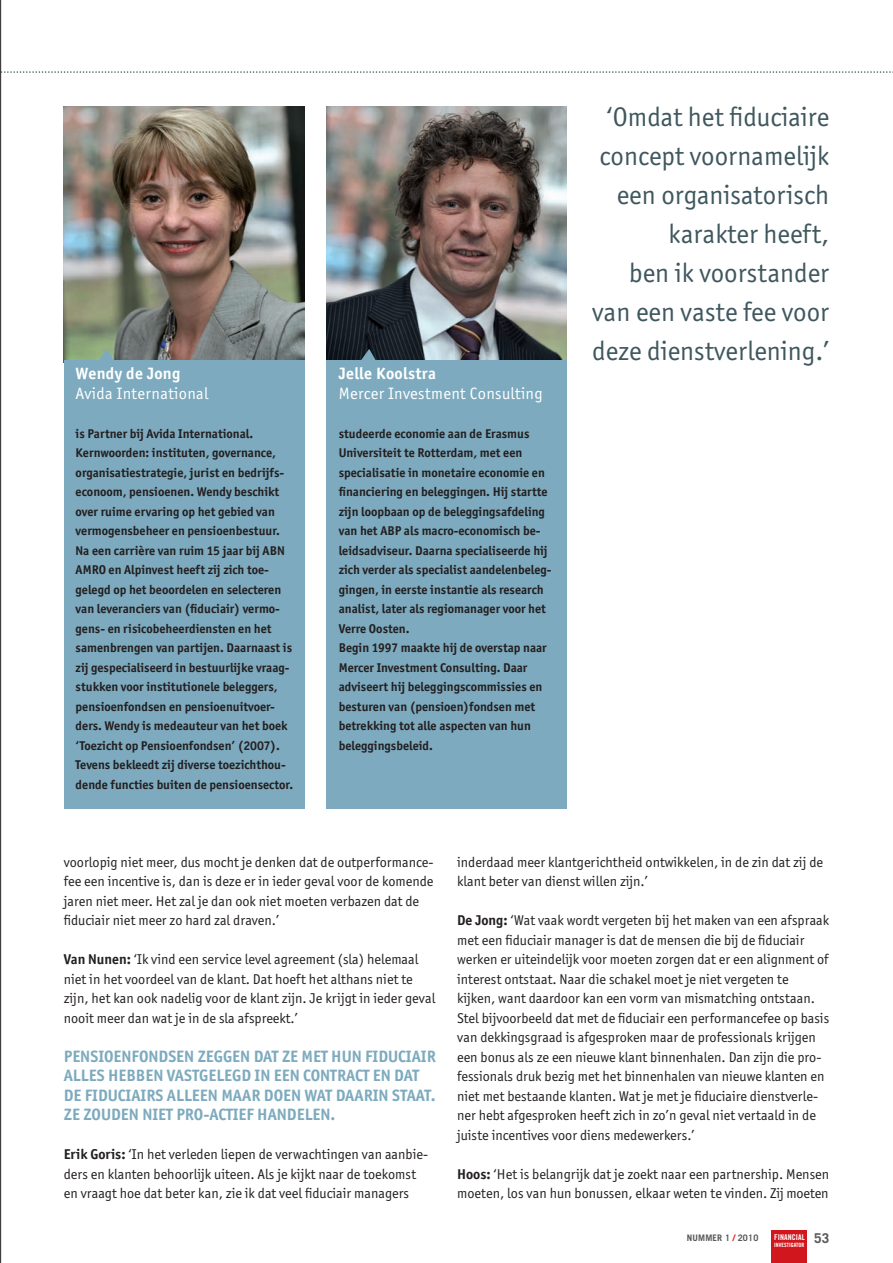
<style>
.page{position:relative;width:893px;height:1263px;background:#fff}
.page>*{position:absolute;margin:0;border:0;box-sizing:border-box;transform-origin:0 0}
.t1{font:27px/39px "Officina Sans ITC Std";color:#3f575e;text-align:right}
.Body_1{font:700 16.5px "Officina Sans ITC Std";color:#7daabe}
.t2{font:16.5px/19.5px "Officina Sans ITC Std";letter-spacing:.02em;color:#fff}
.t3{font:700 16.5px "Officina Sans ITC Std";letter-spacing:.02em;color:#fff}
.Body_1-2{font:14.25px/19.5px "Officina Sans ITC Std";color:#231f20}
.t4{font:700 13.5px "Trade Gothic";color:#57585a}
.Body_1-3{font:700 12.75px/19.5px "Officina Sans ITC Std";color:#231f20}
.t5{font:700 9px "Trade Gothic";letter-spacing:.02em;color:#57585a}
.t6{font:7.95px "Trade Gothic LT Std Bd Cn 20";letter-spacing:.01em;color:#fff}
.t7{font:5.85px "Trade Gothic LT Std Bd Cn 20";letter-spacing:.01em;color:#fff}
.s1{font-weight:700}
.s2{color:#d2161e}
</style>
<div class="page">
<div style="left:772px;top:1230px;width:35px;height:33px;background:#d2161e"></div>
<hr style="left:0;top:0;width:1px;height:1263px;background:#231f20">
<svg style="left:0;top:71px;width:893px;height:2px"></svg>
<img style="left:64px;top:106px;width:241px;height:254px">
<img style="left:326px;top:106px;width:241px;height:254px">
<div style="left:64px;top:360px;width:241px;height:448px;background:#7daabe"></div>
<svg style="left:96px;top:349px;width:20px;height:11px"></svg>
<div style="left:326px;top:360px;width:241px;height:448px;background:#7daabe"></div>
<svg style="left:359px;top:349px;width:19px;height:11px"></svg>
<p class="t2" style="left:76px;top:364px;width:134px"><span class="s1">Wendy de Jong<br></span>Avida International</p>
<p class="t3" style="left:339px;top:363px;width:99px">Jelle Koolstra</p>
<p class="t2" style="left:339px;top:383px;width:205px">Mercer Investment Consulting</p>
<p class="Body_1-3" style="left:76px;top:424px;width:219px">is Partner bij Avida International.<br>Kernwoorden: instituten, governance, organisatiestrategie, jurist en bedrijfs&shy;econoom, pensioenen. Wendy beschikt over ruime ervaring op het gebied van vermogensbeheer en pensioenbestuur.<br>Na een carrière van ruim 15 jaar bij ABN AMRO en Alpinvest heeft zij zich toe&shy;gelegd op het beoordelen en selecteren van leveranciers van (fiduciair) vermo&shy;gens- en risicobeheerdiensten en het samenbrengen van partijen. Daarnaast is zij gespecialiseerd in bestuurlijke vraag&shy;stukken voor institutionele beleggers, pensioenfondsen en pensioenuitvoer&shy;ders. Wendy is medeauteur van het boek ‘Toezicht op Pensioenfondsen’ (2007).<br>Tevens bekleedt zij diverse toezichthou&shy;dende functies buiten de pensioensector.</p>
<p class="Body_1-3" style="left:339px;top:424px;width:214px">studeerde economie aan de Erasmus Universiteit te Rotterdam, met een specialisatie in monetaire economie en financiering en beleggingen. Hij startte zijn loopbaan op de beleggingsafdeling van het ABP als macro-economisch be&shy;leidsadviseur. Daarna specialiseerde hij zich verder als specialist aandelenbeleg&shy;gingen, in eerste instantie als research analist, later als regiomanager voor het Verre Oosten.<br>Begin 1997 maakte hij de overstap naar Mercer Investment Consulting. Daar adviseert hij beleggingscommissies en besturen van (pensioen)fondsen met betrekking tot alle aspecten van hun beleggingsbeleid.</p>
<p class="t1" style="left:600px;top:97px;width:231px">‘Omdat het fiduciaire concept voornamelijk een organisatorisch karakter heeft,</p>
<p class="t1" style="left:592px;top:253px;width:239px;text-align:justify;text-indent:37px">ben ik voorstander van een vaste fee voor deze dienstverlening.’</p>
<p class="Body_1-2" style="left:64px;top:852px;width:371px">voorlopig niet meer, dus mocht je denken dat de outperformance&shy;fee een incentive is, dan is deze er in ieder geval voor de komende jaren niet meer. Het zal je dan ook niet moeten verbazen dat de fiduciair niet meer zo hard zal draven.’</p>
<p class="Body_1-2" style="left:64px;top:950px;width:373px"><span class="s1">Van Nunen:</span> ‘Ik vind een service level agreement (sla) helemaal niet in het voordeel van de klant. Dat hoeft het althans niet te zijn, het kan ook nadelig voor de klant zijn. Je krijgt in ieder geval nooit meer dan wat je in de sla afspreekt.’</p>
<p class="Body_1" style="left:64px;top:1046px;width:10px">Pens</p>
<p class="Body_1" style="left:98px;top:1046px;width:51px">ioen fondsen</p>
<p class="Body_1" style="left:198px;top:1046px;width:240px">zeggen dat ze met h un fiduciair</p>
<p class="Body_1" style="left:64px;top:1065px;width:55px">alles hebben</p>
<p class="Body_1" style="left:167px;top:1065px;width:116px">vastgelegd in een</p>
<p class="Body_1" style="left:303px;top:1065px;width:117px">contract en dat</p>
<p class="Body_1" style="left:64px;top:1085px;width:137px">de fiduciairs alleen</p>
<p class="Body_1" style="left:221px;top:1085px;width:53px">maar doen</p>
<p class="Body_1" style="left:305px;top:1085px;width:132px">wat daarin staat.</p>
<p class="Body_1" style="left:64px;top:1104px;width:57px">Ze zouden</p>
<p class="Body_1" style="left:142px;top:1104px;width:195px">niet pro-actief handelen .</p>
<p class="Body_1-2" style="left:64px;top:1145px;width:366px"><span class="s1">Erik Goris:</span> ‘In het verleden liepen de verwachtingen van aanbie&shy;ders en klanten behoorlijk uiteen. Als je kijkt naar de toekomst en vraagt hoe dat beter kan, zie ik dat veel fiduciair managers</p>
<p class="Body_1-2" style="left:457px;top:852px;width:367px">inderdaad meer klantgerichtheid ontwikkelen, in de zin dat zij de klant beter van dienst willen zijn.’</p>
<p class="Body_1-2" style="left:457px;top:911px;width:374px"><span class="s1">De Jong:</span> ‘Wat vaak wordt vergeten bij het maken van een afspraak met een fiduciair manager is dat de mensen die bij de fiduciair werken er uiteindelijk voor moeten zorgen dat er een alignment of interest ontstaat. Naar die schakel moet je niet vergeten te kijken, want daardoor kan een vorm van mismatching ontstaan.<br>Stel bijvoorbeeld dat met de fiduciair een performancefee op basis van dekkingsgraad is afgesproken maar de professionals krijgen een bonus als ze een nieuwe klant binnenhalen. Dan zijn die pro&shy;fessionals druk bezig met het binnenhalen van nieuwe klanten en niet met bestaande klanten. Wat je met je fiduciaire dienstverle&shy;ner hebt afgesproken heeft zich in zo’n geval niet vertaald in de juiste incentives voor diens medewerkers.’</p>
<p class="Body_1-2" style="left:457px;top:1164px;width:374px"><span class="s1">Hoos:</span> ‘Het is belangrijk dat je zoekt naar een partnership. Mensen moeten, los van hun bonussen, elkaar weten te vinden. Zij moeten</p>
<p class="t5" style="left:687px;top:1232px;width:73px">NUMMER 1 <span class="s2">/</span> 2010</p>
<p class="t6" style="left:774px;top:1233px;width:32px">FINANCIAL</p>
<p class="t7" style="left:774px;top:1241px;width:32px">INVESTIGATOR</p>
<p class="t4" style="left:814px;top:1230px;width:17px">53</p>
</div>
